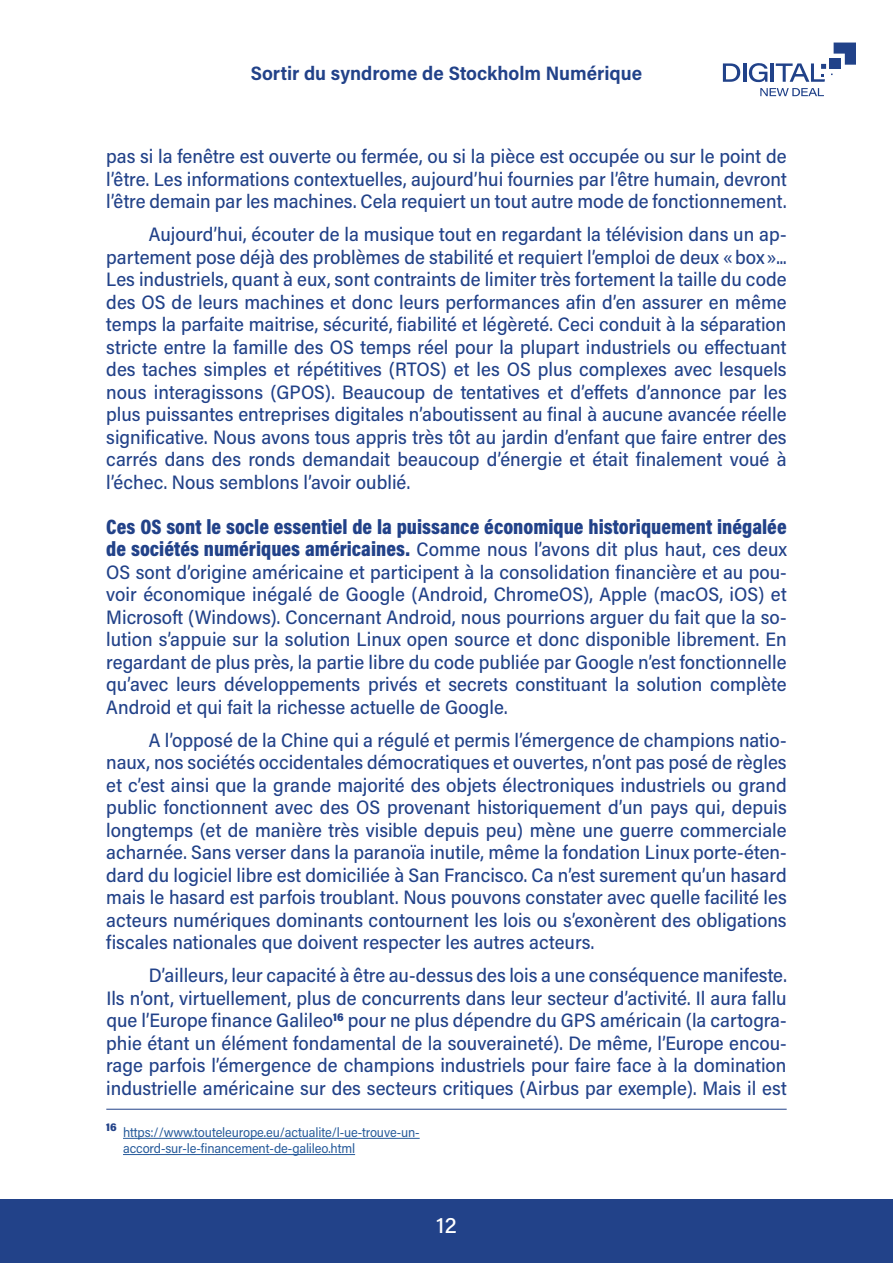
<style>
.page{position:relative;width:893px;height:1263px;background:#fff}
.page>*{position:absolute;margin:0;border:0;box-sizing:border-box;transform-origin:0 0}
.t1{font:500 22.5px "Acumin Pro";color:#fff}
.t2{font:900 21px "Acumin Pro Cond";color:#224289}
.t3{font:500 19.5px/22.5px "Acumin Pro Semi Cond";color:#224289;text-align:justify}
.t4{font:700 19.5px "Acumin Pro Semi Cond";color:#224289}
.t5{font:13.5px/16.2px "Acumin Pro Semi Cond";letter-spacing:-.01em;color:#275b9b}
.t6{font:900 11.4px "Acumin Pro Semi Cond";color:#224289}
.s1{font-family:"Acumin Pro Cond";font-weight:900;font-size:21px}
</style>
<div class="page">
<div style="left:0;top:1199px;width:893px;height:64px;background:#224289"></div>
<svg style="left:723px;top:63px;width:17px;height:19px"></svg>
<svg style="left:749px;top:63px;width:18px;height:19px"></svg>
<hr style="left:771px;top:63px;width:3px;height:19px;background:#214289">
<hr style="left:743px;top:63px;width:3px;height:19px;background:#214289">
<svg style="left:760px;top:88px;width:64px;height:8px"></svg>
<svg style="left:776px;top:43px;width:80px;height:39px"></svg>
<hr style="left:123px;top:1138px;width:297px;height:1px;background:#275b9b">
<hr style="left:123px;top:1154px;width:232px;height:1px;background:#275b9b">
<hr style="left:106px;top:1109px;width:681px;height:1px;background:#224289">
<p class="t4" style="left:251px;top:59px;width:393px">Sortir du syndrome de Stockholm Numérique</p>
<p class="t3" style="left:106px;top:144px;width:682px">pas si la fenêtre est ouverte ou fermée, ou si la pièce est occupée ou sur le point de l’être. Les informations contextuelles, aujourd’hui fournies par l’être humain, devront l’être demain par les machines. Cela requiert un tout autre mode de fonctionnement.</p>
<p class="t3" style="left:106px;top:222px;width:682px;text-indent:43px">Aujourd’hui, écouter de la musique tout en regardant la télévision dans un ap&shy;partement pose déjà des problèmes de stabilité et requiert l’emploi de deux «box »...<br>Les industriels, quant à eux, sont contraints de limiter très fortement la taille du code des OS de leurs machines et donc leurs performances afin d’en assurer en même temps la parfaite maitrise, sécurité, fiabilité et légèreté. Ceci conduit à la séparation stricte entre la famille des OS temps réel pour la plupart industriels ou effectuant des taches simples et répétitives (RTOS) et les OS plus complexes avec lesquels nous interagissons (GPOS). Beaucoup de tentatives et d’effets d’annonce par les plus puissantes entreprises digitales n’aboutissent au final à aucune avancée réelle significative. Nous avons tous appris très tôt au jardin d’enfant que faire entrer des carrés dans des ronds demandait beaucoup d’énergie et était finalement voué à l’échec. Nous semblons l’avoir oublié.</p>
<p class="t2" style="left:106px;top:513px;width:682px">Ces OS sont le socle essentiel de la puissance économique historiquement inégalée</p>
<p class="t3" style="left:106px;top:537px;width:682px"><span class="s1">de sociétés numériques américaines.</span> Comme nous l’avons dit plus haut, ces deux OS sont d’origine américaine et participent à la consolidation financière et au pou&shy;voir économique inégalé de Google (Android, ChromeOS), Apple (macOS, iOS) et Microsoft (Windows). Concernant Android, nous pourrions arguer du fait que la so&shy;lution s’appuie sur la solution Linux open source et donc disponible librement. En regardant de plus près, la partie libre du code publiée par Google n’est fonctionnelle qu’avec leurs développements privés et secrets constituant la solution complète Android et qui fait la richesse actuelle de Google.</p>
<p class="t3" style="left:106px;top:728px;width:682px;text-indent:43px">A l’opposé de la Chine qui a régulé et permis l’émergence de champions natio&shy;naux, nos sociétés occidentales démocratiques et ouvertes, n’ont pas posé de règles et c’est ainsi que la grande majorité des objets électroniques industriels ou grand public fonctionnent avec des OS provenant historiquement d’un pays qui, depuis longtemps (et de manière très visible depuis peu) mène une guerre commerciale acharnée. Sans verser dans la paranoïa inutile, même la fondation Linux porte-éten&shy;dard du logiciel libre est domiciliée à San Francisco. Ca n’est surement qu’un hasard mais le hasard est parfois troublant. Nous pouvons constater avec quelle facilité les acteurs numériques dominants contournent les lois ou s’exonèrent des obligations fiscales nationales que doivent respecter les autres acteurs.</p>
<p class="t3" style="left:106px;top:963px;width:682px;text-indent:43px">D’ailleurs, leur capacité à être au-dessus des lois a une conséquence manifeste.<br>Ils n’ont, virtuellement, plus de concurrents dans leur secteur d’activité. Il aura fallu que l’Europe finance Galileo<sup>16</sup> pour ne plus dépendre du GPS américain (la cartogra&shy;phie étant un élément fondamental de la souveraineté). De même, l’Europe encou&shy;rage parfois l’émergence de champions industriels pour faire face à la domination industrielle américaine sur des secteurs critiques (Airbus par exemple). Mais il est</p>
<p class="t6" style="left:106px;top:1118px;width:12px">16</p>
<p class="t5" style="left:123px;top:1123px;width:298px">https://www.touteleurope.eu/actualite/l-ue-trouve-un&shy;accord-sur-le-financement-de-galileo.html</p>
<p class="t1" style="left:436px;top:1210px;width:22px">12</p>
</div>
